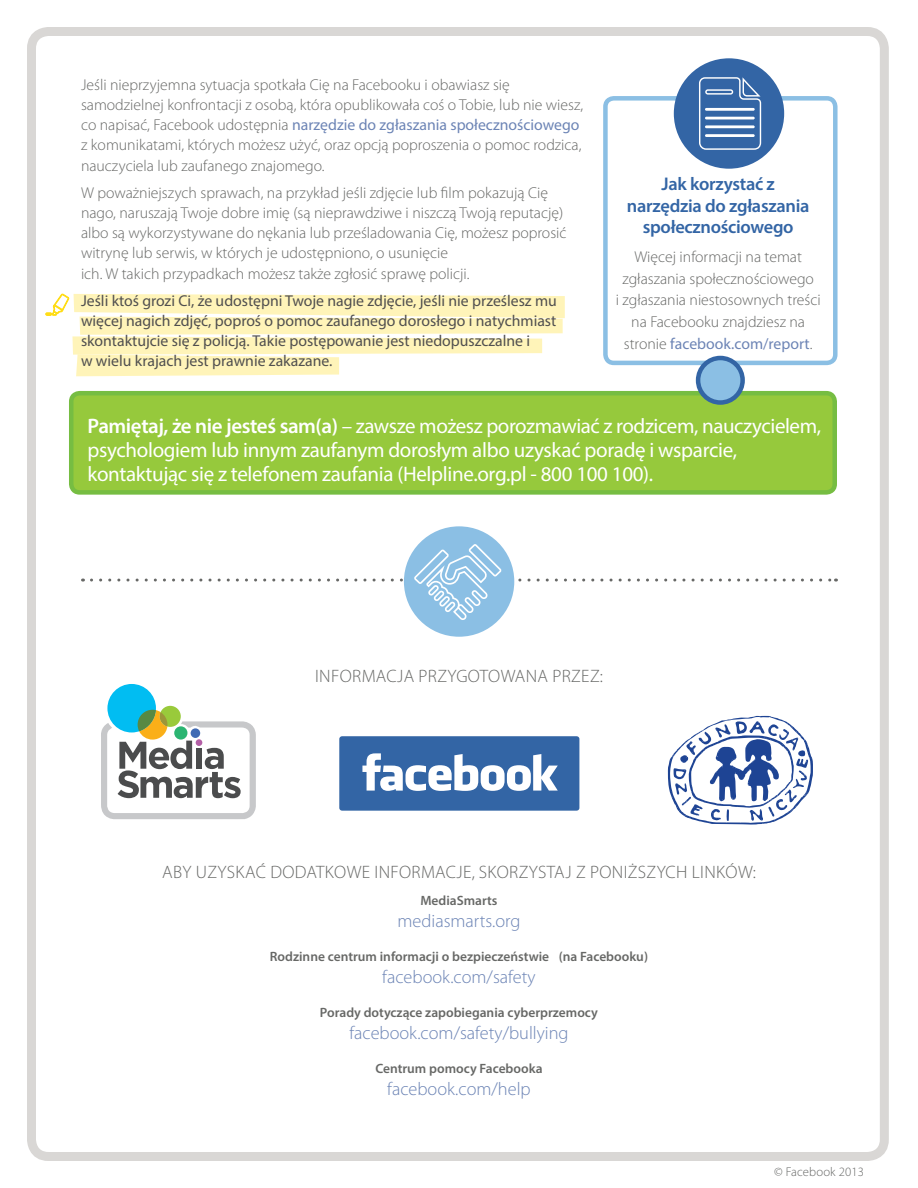
<style>
.page{position:relative;width:918px;height:1188px;background:#fff}
.page>*{position:absolute;margin:0;border:0;box-sizing:border-box;transform-origin:0 0}
.t1{font:21px/24px "Myriad Pro";letter-spacing:-.015em;color:#fff}
.t2{font:300 18.3px "Myriad Pro";color:#6c84b5}
.t3{font:600 18.3px/21.8px "Myriad Pro";letter-spacing:-.015em;color:#3365a5;text-align:center}
.t4{font:300 18px "Myriad Pro";letter-spacing:.02em;color:#676866}
.t5{font:300 15.75px/20.2px "Myriad Pro";color:#676866}
.t6{font:15.75px/20.2px "Myriad Pro";color:#504f4f}
.t7{font:600 13.5px "Myriad Pro";color:#676866}
.t8{font:300 12.75px "Myriad Pro";letter-spacing:.01em;color:#676866}
.s1{font-weight:400;color:#6c84b5}
.s2{font-weight:600}
</style>
<div class="page">
<div style="left:27px;top:27px;width:862px;height:1134px;border:9px solid #d9d7d5;border-radius:17px"></div>
<div style="left:603px;top:96px;width:235px;height:269px;border:4px solid #8bbfe4;border-radius:9px"></div>
<div style="left:71px;top:393px;width:764px;height:99px;background:#96c93c;border-radius:9px"></div>
<div style="left:69px;top:391px;width:768px;height:104px;border:4px solid #76bd42;border-radius:9px"></div>
<div style="left:674px;top:58px;width:110px;height:111px;background:#3365a5;border-radius:50%"></div>
<svg style="left:699px;top:77px;width:62px;height:73px"></svg>
<div style="left:404px;top:526px;width:110px;height:111px;background:#8bbfe4;border-radius:50%"></div>
<svg style="left:91px;top:544px;width:746px;height:76px"></svg>
<svg style="left:45px;top:294px;width:520px;height:82px"></svg>
<div style="left:698px;top:358px;width:45px;height:45px;background:#8bbfe4;border-radius:50%"></div>
<div style="left:696px;top:356px;width:49px;height:49px;border:4px solid #3365a5;border-radius:50%"></div>
<div style="left:339px;top:736px;width:240px;height:75px;background:#3365a5;border-radius:3px"></div>
<svg style="left:362px;top:753px;width:196px;height:38px"></svg>
<div style="left:160px;top:706px;width:21px;height:21px;background:#99ca3b;border-radius:50%"></div>
<div style="left:107px;top:684px;width:49px;height:48px;background:#01bdf2;border-radius:50%"></div>
<svg style="left:101px;top:710px;width:155px;height:109px"></svg>
<svg style="left:668px;top:716px;width:145px;height:109px"></svg>
<p class="t5" style="left:81px;top:74px;width:504px">Jeśli nieprzyjemna sytuacja spotkała Cię na Facebooku i obawiasz się samodzielnej konfrontacji z osobą, która opublikowała coś o Tobie, lub nie wiesz, co napisać, Facebook udostępnia <span class="s1">narzędzie do zgłaszania społecznościowego </span>z komunikatami, których możesz użyć, oraz opcją poproszenia o pomoc rodzica, nauczyciela lub zaufanego znajomego.</p>
<p class="t5" style="left:81px;top:182px;width:487px">W poważniejszych sprawach, na przykład jeśli zdjęcie lub film pokazują Cię nago, naruszają Twoje dobre imię (są nieprawdziwe i niszczą Twoją reputację) albo są wykorzystywane do nękania lub prześladowania Cię, możesz poprosić witrynę lub serwis, w których je udostępniono, o usunięcie<br>ich. W takich przypadkach możesz także zgłosić sprawę policji.</p>
<p class="t6" style="left:81px;top:290px;width:477px">Jeśli ktoś grozi Ci, że udostępni Twoje nagie zdjęcie, jeśli nie prześlesz mu więcej nagich zdjęć, poproś o pomoc zaufanego dorosłego i natychmiast skontaktujcie się z policją. Takie postępowanie jest niedopuszczalne i<br>w wielu krajach jest prawnie zakazane.</p>
<p class="t3" style="left:627px;top:172px;width:184px">Jak korzystać z narzędzia do zgłaszania społecznościowego</p>
<p class="t5" style="left:616px;top:246px;width:207px;line-height:21.8px;text-align:center">Więcej informacji na temat zgłaszania społecznościowego<br>i zgłaszania niestosownych treści na Facebooku znajdziesz na stronie <span class="s1">facebook.com/report</span>.</p>
<h1 class="t1" style="left:87px;top:414px;width:735px"><span class="s2">Pamiętaj, że nie jesteś sam(a)</span> – zawsze możesz porozmawiać z rodzicem, nauczycielem, psychologiem lub innym zaufanym dorosłym albo uzyskać poradę i wsparcie, kontaktując się z telefonem zaufania (Helpline.org.pl - 800 100 100).</h1>
<p class="t4" style="left:315px;top:665px;width:289px">INFORMACJA PRZYGOTOWANA PRZEZ:</p>
<p class="t4" style="left:162px;top:861px;width:595px">ABY UZYSKAĆ DODATKOWE INFORMACJE, SKORZYSTAJ Z PONIŻSZYCH LINKÓW:</p>
<p class="t7" style="left:420px;top:891px;width:79px">MediaSmarts</p>
<p class="t2" style="left:398px;top:910px;width:124px">mediasmarts.org</p>
<p class="t7" style="left:270px;top:948px;width:380px">Rodzinne centrum informacji o bezpieczeństwie (na Facebooku)</p>
<p class="t2" style="left:382px;top:966px;width:155px">facebook.com/safety</p>
<p class="t7" style="left:320px;top:1004px;width:280px">Porady dotyczące zapobiegania cyberprzemocy</p>
<p class="t2" style="left:349px;top:1022px;width:221px">facebook.com/safety/bullying</p>
<p class="t7" style="left:375px;top:1060px;width:169px">Centrum pomocy Facebooka</p>
<p class="t2" style="left:387px;top:1078px;width:145px">facebook.com/help</p>
<p class="t8" style="left:774px;top:1164px;width:91px">© Facebook 2013</p>
</div>
